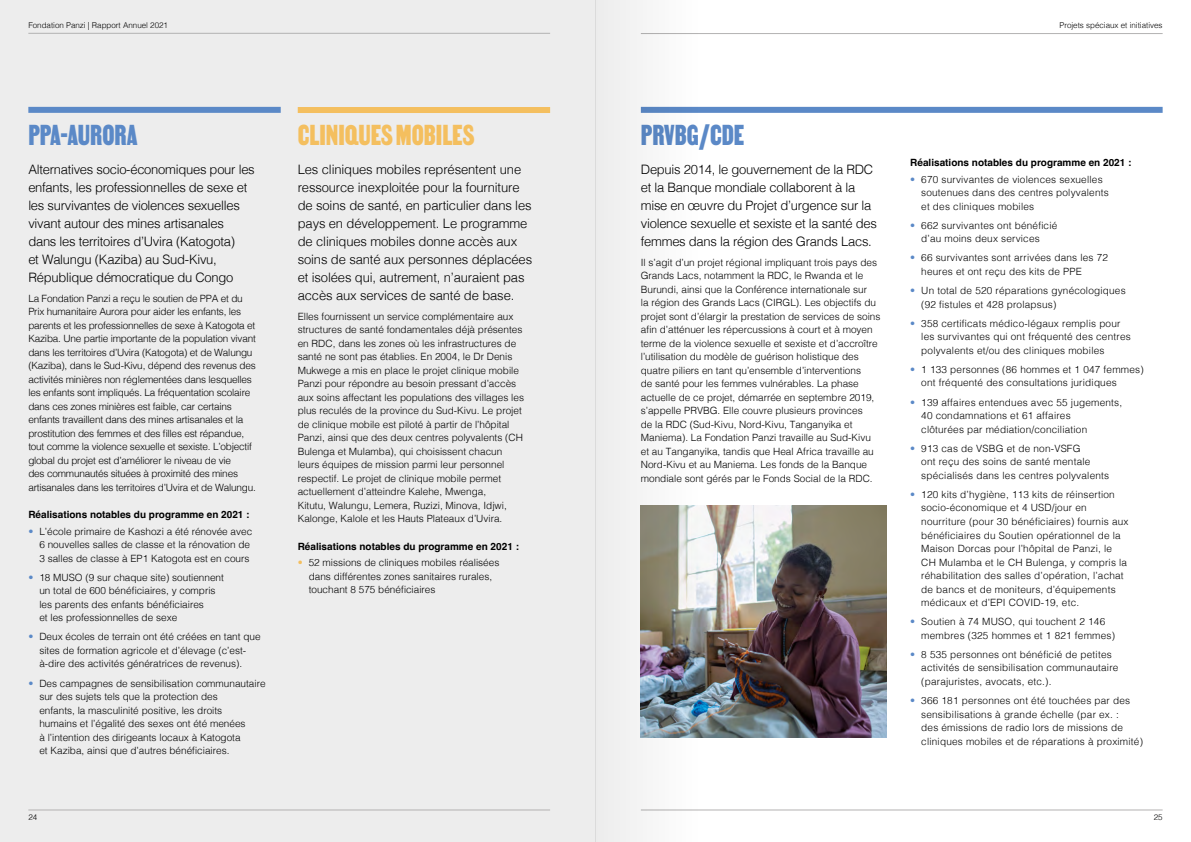
<style>
.page{position:relative;width:1191px;height:842px;background:#fff}
.page>*{position:absolute;margin:0;border:0;box-sizing:border-box;transform-origin:0 0}
.t1{font:34px "MARTIN";color:#5b89c7}
.t2{font:34px "MARTIN";color:#f4bf5f}
.t3{font:300 13px/18px "Helvetica";letter-spacing:-.02em;color:#000}
.t4{font:300 10px/13.5px "Helvetica";color:#000}
.t5{font:300 10px/13.5px "Helvetica";letter-spacing:.02em;color:#000}
.t6{font:300 10px/13.5px "Helvetica";letter-spacing:-.02em;color:#000}
.t7{font:700 10px "Helvetica";color:#000}
.t8{font:300 8px "Helvetica";color:#000}
.s1{color:#5b89c7}
.s2{color:#f4bf5f}
</style>
<div class="page">
<div style="left:0;top:0;width:595px;height:842px;background:#ededed"></div>
<div style="left:28px;top:107px;width:253px;height:6px;background:#5b89c7"></div>
<div style="left:298px;top:107px;width:252px;height:6px;background:#f4bf5f"></div>
<div style="left:641px;top:107px;width:521px;height:6px;background:#5b89c7"></div>
<img style="left:711px;top:505px;width:175px;height:233px">
<hr style="left:28px;top:33px;width:522px;height:1px;background:#b3b2b2">
<hr style="left:641px;top:33px;width:521px;height:1px;background:#b3b2b2">
<hr style="left:28px;top:810px;width:522px;height:1px;background:#b3b2b2">
<hr style="left:641px;top:810px;width:521px;height:1px;background:#b3b2b2">
<svg style="left:595px;top:0;width:116px;height:842px;fill:#f3f3f3"></svg>
<p class="t8" style="left:28px;top:19px;width:141px">Fondation Panzi | Rapport Annuel 2021</p>
<h1 class="t1" style="left:28px;top:115px;width:110px">PPA-AURORA</h1>
<p class="t3" style="left:28px;top:160px;width:228px">Alternatives socio-économiques pour les enfants, les professionnelles de sexe et les survivantes de violences sexuelles vivant autour des mines artisanales dans les territoires d’Uvira (Katogota)<br>et Walungu (Kaziba) au Sud-Kivu, République démocratique du Congo</p>
<p class="t6" style="left:28px;top:291px;width:229px">La Fondation Panzi a reçu le soutien de PPA et du Prix humanitaire Aurora pour aider les enfants, les parents et les professionnelles de sexe à Katogota et Kaziba. Une partie importante de la population vivant dans les territoires d’Uvira (Katogota) et de Walungu (Kaziba), dans le Sud-Kivu, dépend des revenus des activités minières non réglementées dans lesquelles les enfants sont impliqués. La fréquentation scolaire dans ces zones minières est faible, car certains enfants travaillent dans des mines artisanales et la prostitution des femmes et des filles est répandue, tout comme la violence sexuelle et sexiste. L’objectif global du projet est d’améliorer le niveau de vie<br>des communautés situées à proximité des mines artisanales dans les territoires d’Uvira et de Walungu.</p>
<p class="t7" style="left:28px;top:509px;width:223px">Réalisations notables du programme en 2021 :</p>
<p class="t4" style="left:39px;top:524px;width:214px;text-indent:-11px"><span class="s1">•</span> L’école primaire de Kashozi a été rénovée avec<br>6 nouvelles salles de classe et la rénovation de<br>3 salles de classe à EP1 Katogota est en cours</p>
<p class="t4" style="left:39px;top:570px;width:186px;text-indent:-11px"><span class="s1">•</span> 18 MUSO (9 sur chaque site) soutiennent un total de 600 bénéficiaires, y compris les parents des enfants bénéficiaires<br>et les professionnelles de sexe</p>
<p class="t4" style="left:39px;top:629px;width:223px;text-indent:-11px"><span class="s1">•</span> Deux écoles de terrain ont été créées en tant que sites de formation agricole et d’élevage (c’est&shy;à-dire des activités génératrices de revenus).</p>
<p class="t4" style="left:39px;top:676px;width:228px;text-indent:-11px"><span class="s1">•</span> Des campagnes de sensibilisation communautaire sur des sujets tels que la protection des<br>enfants, la masculinité positive, les droits<br>humains et l’égalité des sexes ont été menées<br>à l’intention des dirigeants locaux à Katogota<br>et Kaziba, ainsi que d’autres bénéficiaires.</p>
<h1 class="t2" style="left:298px;top:115px;width:178px">CLINIQUES MOBILES</h1>
<p class="t3" style="left:298px;top:160px;width:236px">Les cliniques mobiles représentent une ressource inexploitée pour la fourniture de soins de santé, en particulier dans les pays en développement. Le programme de cliniques mobiles donne accès aux soins de santé aux personnes déplacées et isolées qui, autrement, n’auraient pas accès aux services de santé de base.</p>
<p class="t4" style="left:298px;top:309px;width:228px">Elles fournissent un service complémentaire aux structures de santé fondamentales déjà présentes en RDC, dans les zones où les infrastructures de santé ne sont pas établies. En 2004, le Dr Denis Mukwege a mis en place le projet clinique mobile Panzi pour répondre au besoin pressant d’accès aux soins affectant les populations des villages les plus reculés de la province du Sud-Kivu. Le projet de clinique mobile est piloté à partir de l’hôpital Panzi, ainsi que des deux centres polyvalents (CH Bulenga et Mulamba), qui choisissent chacun leurs équipes de mission parmi leur personnel respectif. Le projet de clinique mobile permet actuellement d’atteindre Kalehe, Mwenga,<br>Kitutu, Walungu, Lemera, Ruzizi, Minova, Idjwi, Kalonge, Kalole et les Hauts Plateaux d’Uvira.</p>
<p class="t7" style="left:298px;top:540px;width:223px">Réalisations notables du programme en 2021 :</p>
<p class="t4" style="left:309px;top:555px;width:192px;text-indent:-11px"><span class="s2">•</span> 52 missions de cliniques mobiles réalisées dans différentes zones sanitaires rurales, touchant 8 575 bénéficiaires</p>
<p class="t8" style="left:1059px;top:19px;width:105px">Projets spéciaux et initiatives</p>
<h1 class="t1" style="left:641px;top:115px;width:105px">PRVBG/CDE</h1>
<h2 class="t3" style="left:641px;top:160px;width:237px">Depuis 2014, le gouvernement de la RDC et la Banque mondiale collaborent à la mise en œuvre du Projet d’urgence sur la violence sexuelle et sexiste et la santé des femmes dans la région des Grands Lacs.</h2>
<p class="t4" style="left:641px;top:255px;width:241px">Il s’agit d’un projet régional impliquant trois pays des Grands Lacs, notamment la RDC, le Rwanda et le Burundi, ainsi que la Conférence internationale sur<br>la région des Grands Lacs (CIRGL). Les objectifs du projet sont d’élargir la prestation de services de soins afin d’atténuer les répercussions à court et à moyen terme de la violence sexuelle et sexiste et d’accroître l’utilisation du modèle de guérison holistique des quatre piliers en tant qu’ensemble d’interventions<br>de santé pour les femmes vulnérables. La phase actuelle de ce projet, démarrée en septembre 2019, s’appelle PRVBG. Elle couvre plusieurs provinces<br>de la RDC (Sud-Kivu, Nord-Kivu, Tanganyika et Maniema). La Fondation Panzi travaille au Sud-Kivu et au Tanganyika, tandis que Heal Africa travaille au Nord-Kivu et au Maniema. Les fonds de la Banque mondiale sont gérés par le Fonds Social de la RDC.</p>
<p class="t7" style="left:910px;top:157px;width:223px">Réalisations notables du programme en 2021 :</p>
<p class="t5" style="left:921px;top:172px;width:189px;text-indent:-11px"><span class="s1">•</span> 670 survivantes de violences sexuelles soutenues dans des centres polyvalents et des cliniques mobiles</p>
<p class="t5" style="left:921px;top:218px;width:138px;text-indent:-11px"><span class="s1">•</span> 662 survivantes ont bénéficié d’au moins deux services</p>
<p class="t5" style="left:921px;top:250px;width:188px;text-indent:-11px"><span class="s1">•</span> 66 survivantes sont arrivées dans les 72 heures et ont reçu des kits de PPE</p>
<p class="t5" style="left:921px;top:283px;width:206px;text-indent:-11px"><span class="s1">•</span> Un total de 520 réparations gynécologiques (92 fistules et 428 prolapsus)</p>
<p class="t5" style="left:921px;top:316px;width:211px;text-indent:-11px"><span class="s1">•</span> 358 certificats médico-légaux remplis pour les survivantes qui ont fréquenté des centres polyvalents et/ou des cliniques mobiles</p>
<p class="t5" style="left:921px;top:362px;width:224px;text-indent:-11px"><span class="s1">•</span> 1 133 personnes (86 hommes et 1 047 femmes) ont fréquenté des consultations juridiques</p>
<p class="t5" style="left:921px;top:395px;width:202px;text-indent:-11px"><span class="s1">•</span> 139 affaires entendues avec 55 jugements,<br>40 condamnations et 61 affaires<br>clôturées par médiation/conciliation</p>
<p class="t5" style="left:921px;top:441px;width:189px;text-indent:-11px"><span class="s1">•</span> 913 cas de VSBG et de non-VSFG<br>ont reçu des soins de santé mentale spécialisés dans les centres polyvalents</p>
<p class="t5" style="left:921px;top:487px;width:209px;text-indent:-11px"><span class="s1">•</span> 120 kits d’hygiène, 113 kits de réinsertion socio-économique et 4 USD/jour en nourriture (pour 30 bénéficiaires) fournis aux bénéficiaires du Soutien opérationnel de la Maison Dorcas pour l’hôpital de Panzi, le CH Mulamba et le CH Bulenga, y compris la réhabilitation des salles d’opération, l’achat de bancs et de moniteurs, d’équipements médicaux et d’EPI COVID-19, etc.</p>
<p class="t5" style="left:921px;top:614px;width:195px;text-indent:-11px"><span class="s1">•</span> Soutien à 74 MUSO, qui touchent 2 146 membres (325 hommes et 1 821 femmes)</p>
<p class="t5" style="left:921px;top:647px;width:199px;text-indent:-11px"><span class="s1">•</span> 8 535 personnes ont bénéficié de petites activités de sensibilisation communautaire (parajuristes, avocats, etc.).</p>
<p class="t5" style="left:921px;top:693px;width:223px;text-indent:-11px"><span class="s1">•</span> 366 181 personnes ont été touchées par des sensibilisations à grande échelle (par ex. :<br>des émissions de radio lors de missions de cliniques mobiles et de réparations à proximité)</p>
<p class="t8" style="left:28px;top:810px;width:10px">24</p>
<p class="t8" style="left:1153px;top:810px;width:10px">25</p>
</div>
